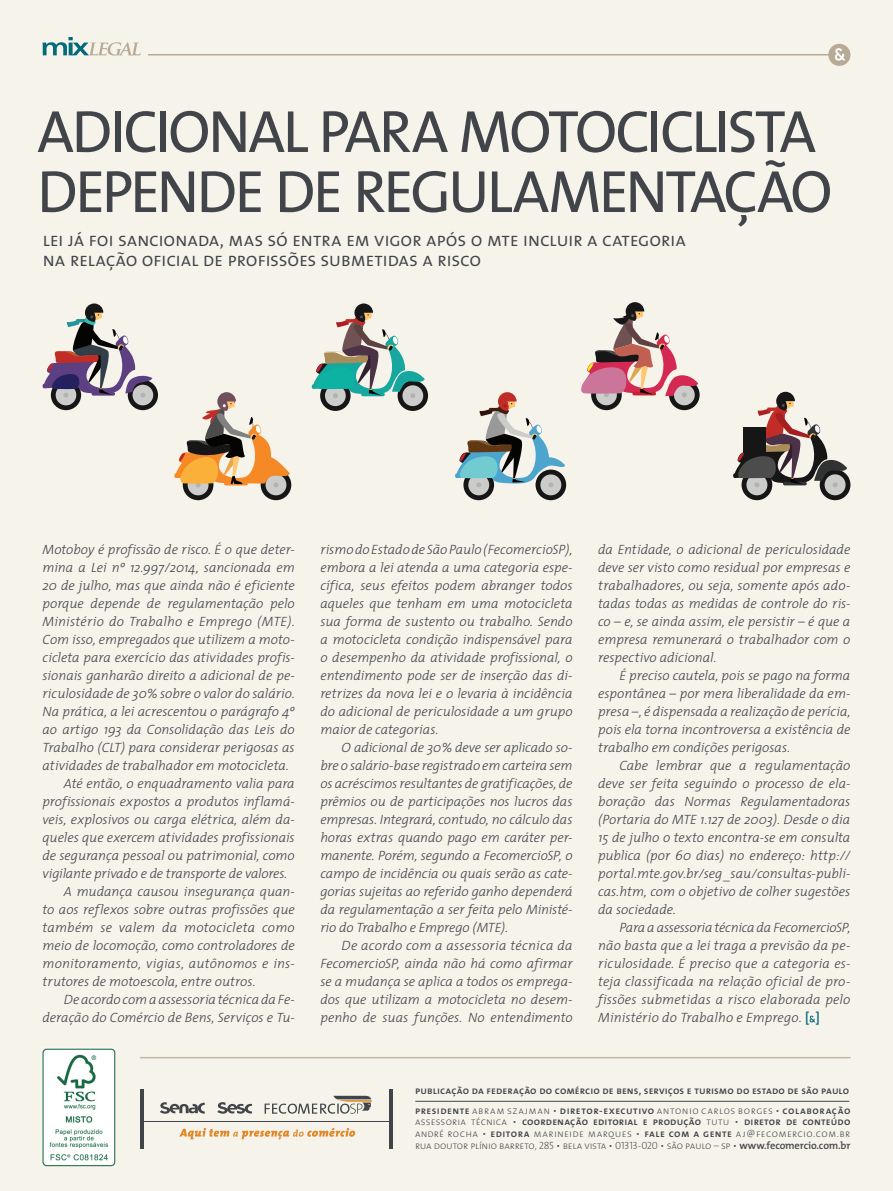
<style>
.page{position:relative;width:893px;height:1191px;background:#f6f3eb}
.page>*{position:absolute;margin:0;border:0;box-sizing:border-box;transform-origin:0 0}
.t1{font:60px/60px "The Mix Caps";letter-spacing:-.045em;color:#414549}
.t2{font:19.5px/19.5px "The Mix Semi Light Caps";letter-spacing:-.015em;color:#414549}
.t3{font:italic 300 13.5px/18px "The Mix";letter-spacing:-.005em;color:#414549;text-align:justify}
.t4{font:10.5px/11.7px "The Mix Semi Bold Caps";letter-spacing:.01em;color:#414549;text-align:justify}
.t5{font:10.5px "The Mix Extra Light Caps";letter-spacing:-.03em;color:#414549}
.s1{font-weight:600;font-style:normal;color:#026a7c}
.s2{font-family:"The Mix Extra Light Caps"}
.s3{font-family:"The Mix";font-weight:600}
</style>
<div class="page">
<svg style="left:810px;top:1015px;width:5px;height:7px"></svg>
<hr style="left:148px;top:54px;width:690px;height:2px;background:#b8ab95">
<svg style="left:43px;top:37px;width:98px;height:19px"></svg>
<div style="left:828px;top:44px;width:22px;height:22px;background:#b8ab95;border-radius:50%"></div>
<svg style="left:835px;top:48px;width:10px;height:13px"></svg>
<svg style="left:320px;top:380px;width:31px;height:31px"></svg>
<div style="left:325px;top:385px;width:21px;height:21px;background:#cccccb;border-radius:50%"></div>
<div style="left:398px;top:380px;width:30px;height:31px;background:#171617;border-radius:50%"></div>
<div style="left:402px;top:385px;width:21px;height:21px;background:#cccccb;border-radius:50%"></div>
<svg style="left:311px;top:303px;width:114px;height:95px"></svg>
<svg style="left:51px;top:380px;width:30px;height:30px"></svg>
<div style="left:56px;top:385px;width:20px;height:20px;background:#cccccb;border-radius:50%"></div>
<svg style="left:128px;top:380px;width:30px;height:30px"></svg>
<div style="left:133px;top:385px;width:20px;height:20px;background:#cccccb;border-radius:50%"></div>
<svg style="left:42px;top:303px;width:110px;height:94px"></svg>
<svg style="left:463px;top:469px;width:31px;height:31px"></svg>
<div style="left:468px;top:474px;width:21px;height:21px;background:#cccccb;border-radius:50%"></div>
<svg style="left:535px;top:469px;width:31px;height:31px"></svg>
<div style="left:540px;top:474px;width:21px;height:21px;background:#cccccb;border-radius:50%"></div>
<svg style="left:455px;top:392px;width:110px;height:95px"></svg>
<svg style="left:741px;top:469px;width:31px;height:31px"></svg>
<div style="left:746px;top:474px;width:21px;height:21px;background:#cccccb;border-radius:50%"></div>
<div style="left:820px;top:469px;width:30px;height:31px;background:#171617;border-radius:50%"></div>
<div style="left:825px;top:474px;width:21px;height:21px;background:#cccccb;border-radius:50%"></div>
<svg style="left:733px;top:392px;width:114px;height:95px"></svg>
<div style="left:743px;top:427px;width:23px;height:26px;background:#171617"></div>
<svg style="left:591px;top:379px;width:31px;height:31px"></svg>
<div style="left:596px;top:384px;width:21px;height:21px;background:#cccccb;border-radius:50%"></div>
<svg style="left:669px;top:379px;width:31px;height:31px"></svg>
<div style="left:674px;top:384px;width:21px;height:21px;background:#cccccb;border-radius:50%"></div>
<svg style="left:581px;top:302px;width:117px;height:95px"></svg>
<div style="left:183px;top:469px;width:30px;height:31px;background:#171617;border-radius:50%"></div>
<div style="left:188px;top:474px;width:21px;height:21px;background:#cccccb;border-radius:50%"></div>
<svg style="left:261px;top:469px;width:30px;height:31px"></svg>
<div style="left:266px;top:474px;width:20px;height:21px;background:#cccccb;border-radius:50%"></div>
<svg style="left:174px;top:392px;width:116px;height:95px"></svg>
<hr style="left:140px;top:1057px;width:710px;height:1px;background:#c3b9a4">
<hr style="left:415px;top:1101px;width:434px;height:1px;background:#414549">
<svg style="left:179px;top:1128px;width:176px;height:11px"></svg>
<svg style="left:160px;top:1102px;width:45px;height:11px"></svg>
<svg style="left:217px;top:1102px;width:35px;height:11px"></svg>
<svg style="left:265px;top:1095px;width:107px;height:18px"></svg>
<hr style="left:140px;top:1089px;width:3px;height:59px;background:#414549">
<hr style="left:389px;top:1089px;width:3px;height:59px;background:#414549">
<hr style="left:143px;top:1120px;width:246px;height:1px;background:#414549">
<img style="left:42px;top:1048px;width:74px;height:119px">
<p class="t1" style="left:37px;top:100px;width:797px">ADICIONAL PARA MOTOCICLISTA<br>DEPENDE DE REGULAMENTAÇÃO</p>
<p class="t2" style="left:43px;top:229px;width:645px">lei já foi sancionada, mas só entra em vigor após o mte incluir a categoria na relação oficial de profissões submetidas a risco</p>
<p class="t3" style="left:43px;top:540px;width:254px">Motoboy é profissão de risco. É o que deter&shy;mina a Lei nº 12.997/2014, sancionada em 20 de julho, mas que ainda não é eficiente porque depende de regulamentação pelo Ministério do Trabalho e Emprego (MTE).<br>Com isso, empregados que utilizem a moto&shy;cicleta para exercício das atividades profis&shy;sionais ganharão direito a adicional de pe&shy;riculosidade de 30% sobre o valor do salário.<br>Na prática, a lei acrescentou o parágrafo 4º ao artigo 193 da Consolidação das Leis do Trabalho (CLT) para considerar perigosas as atividades de trabalhador em motocicleta.</p>
<p class="t3" style="left:43px;top:774px;width:254px;text-indent:21px">Até então, o enquadramento valia para profissionais expostos a produtos inflamá&shy;veis, explosivos ou carga elétrica, além da&shy;queles que exercem atividades profissionais de segurança pessoal ou patrimonial, como vigilante privado e de transporte de valores.</p>
<p class="t3" style="left:43px;top:882px;width:254px;text-indent:21px">A mudança causou insegurança quan&shy;to aos reflexos sobre outras profissões que também se valem da motocicleta como meio de locomoção, como controladores de monitoramento, vigias, autônomos e ins&shy;trutores de motoescola, entre outros.</p>
<p class="t3" style="left:43px;top:990px;width:254px;text-align:right">De acordo com a assessoria técnica da Fe&shy;deração do Comércio de Bens, Serviços e Tu-</p>
<p class="t3" style="left:320px;top:540px;width:254px">rismo do Estado de São Paulo (FecomercioSP), embora a lei atenda a uma categoria espe&shy;cífica, seus efeitos podem abranger todos aqueles que tenham em uma motocicleta sua forma de sustento ou trabalho. Sendo a motocicleta condição indispensável para o desempenho da atividade profissional, o entendimento pode ser de inserção das di&shy;retrizes da nova lei e o levaria à incidência do adicional de periculosidade a um grupo maior de categorias.</p>
<p class="t3" style="left:320px;top:738px;width:254px;text-indent:21px">O adicional de 30% deve ser aplicado so&shy;bre o salário-base registrado em carteira sem os acréscimos resultantes de gratificações, de prêmios ou de participações nos lucros das empresas. Integrará, contudo, no cálculo das horas extras quando pago em caráter per&shy;manente. Porém, segundo a FecomercioSP, o campo de incidência ou quais serão as cate&shy;gorias sujeitas ao referido ganho dependerá da regulamentação a ser feita pelo Ministé&shy;rio do Trabalho e Emprego (MTE).</p>
<p class="t3" style="left:320px;top:936px;width:254px;text-indent:21px">De acordo com a assessoria técnica da FecomercioSP, ainda não há como afirmar se a mudança se aplica a todos os emprega&shy;dos que utilizam a motocicleta no desem&shy;penho de suas funções. No entendimento</p>
<p class="t3" style="left:598px;top:540px;width:254px">da Entidade, o adicional de periculosidade deve ser visto como residual por empresas e trabalhadores, ou seja, somente após ado&shy;tadas todas as medidas de controle do ris&shy;co – e, se ainda assim, ele persistir – é que a empresa remunerará o trabalhador com o respectivo adicional.</p>
<p class="t3" style="left:598px;top:666px;width:254px;text-indent:21px">É preciso cautela, pois se pago na forma espontânea – por mera liberalidade da em&shy;presa –, é dispensada a realização de perícia, pois ela torna incontroversa a existência de trabalho em condições perigosas.</p>
<p class="t3" style="left:598px;top:756px;width:254px;text-indent:21px">Cabe lembrar que a regulamentação deve ser feita seguindo o processo de ela&shy;boração das Normas Regulamentadoras (Portaria do MTE 1.127 de 2003). Desde o dia 15 de julho o texto encontra-se em consulta publica (por 60 dias) no endereço: http:// portal.mte.gov.br/seg_sau/consultas-publi&shy;cas.htm, com o objetivo de colher sugestões da sociedade.</p>
<p class="t3" style="left:598px;top:918px;width:254px;text-indent:21px">Para a assessoria técnica da FecomercioSP, não basta que a lei traga a previsão da pe&shy;riculosidade. É preciso que a categoria es&shy;teja classificada na relação oficial de pro&shy;fissões submetidas a risco elaborada pelo Ministério do Trabalho e Emprego. <span class="s1">[ ]</span></p>
<p class="t4" style="left:415px;top:1084px;width:436px">publicação da federação do comércio de bens, serviços e turismo do estado de são paulo</p>
<p class="t4" style="left:415px;top:1104px;width:437px">presidente <span class="s2">abram szajman •</span> diretor-executivo <span class="s2">antonio carlos borges •</span> colaboração <span class="s2">assessoria técnica •</span> coordenação editorial e produção <span class="s2">tutu •</span> diretor de conteúdo <span class="s2">andré rocha •</span> editora <span class="s2">marineide marques •</span> fale com a gente <span class="s2">aj@fecomercio.com.br</span></p>
<p class="t5" style="left:415px;top:1136px;width:437px">rua doutor plínio barreto, 285 • bela vista • 01313-020 • são paulo – sp • <span class="s3">www.fecomercio.com.br</span></p>
</div>
